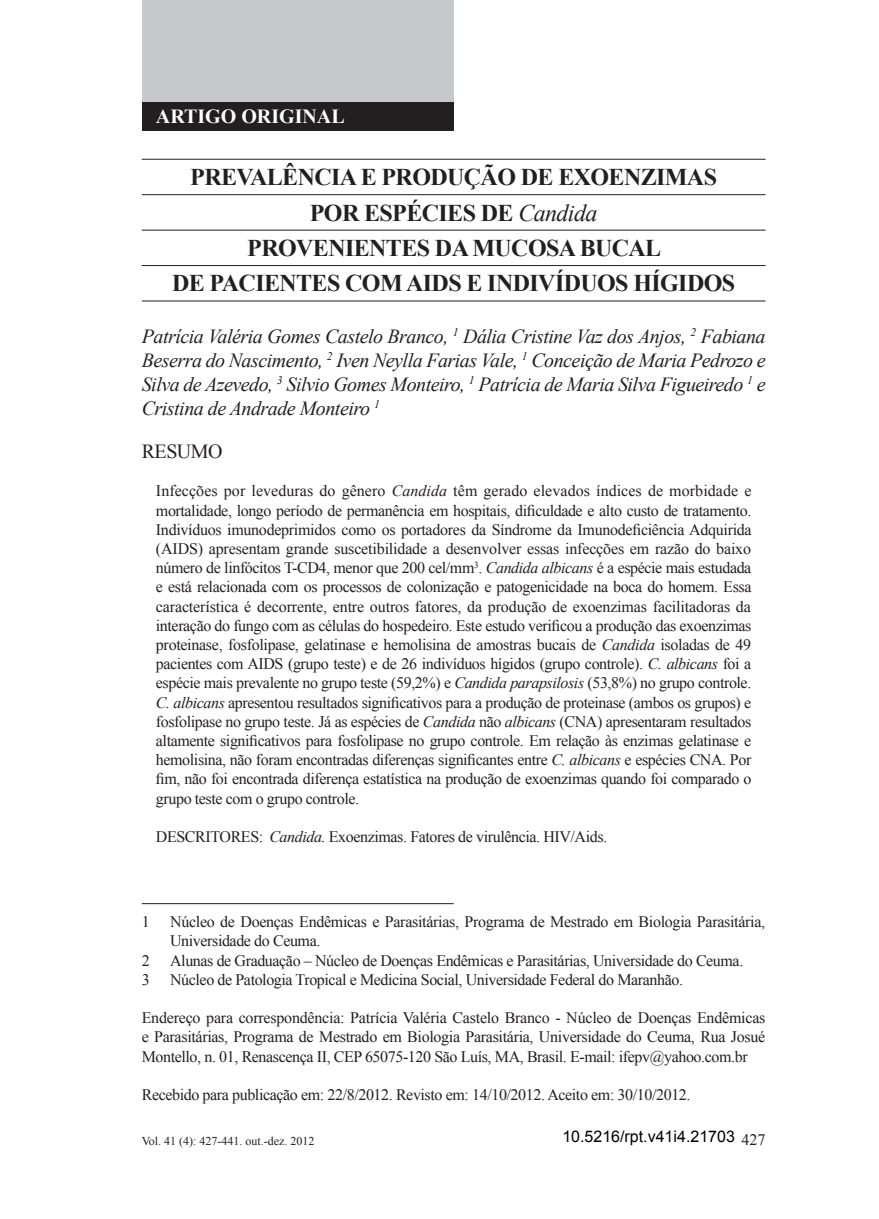
<style>
.page{position:relative;width:879px;height:1219px;background:#fff}
.page>*{position:absolute;margin:0;border:0;box-sizing:border-box;transform-origin:0 0}
.t1{font:700 24px "Times New Roman";letter-spacing:-.025em;color:#231f20}
.t2{font:italic 20px/24px "Times New Roman";letter-spacing:-.025em;color:#231f20;text-align:justify}
.t3{font:700 20px "Times New Roman";color:#fff}
.t4{font:20px "Times New Roman";letter-spacing:-.025em;color:#231f20}
.t5{font:16px/19.2px "Times New Roman";letter-spacing:-.025em;color:#231f20;text-align:justify}
.t6{font:16px "Arial";color:#000}
.t7{font:12px "Times New Roman";color:#231f20}
.s1{font-weight:400;font-style:italic}
.s2{font-style:italic}
</style>
<div class="page">
<div style="left:142px;top:0;width:312px;height:102px;background:#c7c8ca"></div>
<div style="left:142px;top:102px;width:312px;height:28px;background:#231f20"></div>
<hr style="left:142px;top:159px;width:623px;height:1px;background:#231f20">
<hr style="left:142px;top:194px;width:623px;height:1px;background:#231f20">
<hr style="left:142px;top:230px;width:623px;height:1px;background:#231f20">
<hr style="left:142px;top:265px;width:623px;height:1px;background:#231f20">
<hr style="left:142px;top:300px;width:623px;height:1px;background:#231f20">
<hr style="left:142px;top:903px;width:312px;height:1px;background:#231f20">
<p class="t3" style="left:156px;top:102px;width:190px">ARTIGO ORIGINAL</p>
<h1 class="t1" style="left:190px;top:160px;width:528px">PREVALÊNCIA E PRODUÇÃO DE EXOENZIMAS</h1>
<h1 class="t1" style="left:310px;top:196px;width:289px">POR ESPÉCIES DE <span class="s1">Candida</span></h1>
<h1 class="t1" style="left:247px;top:231px;width:398px">PROVENIENTES DA MUCOSA BUCAL</h1>
<h1 class="t1" style="left:172px;top:267px;width:565px">DE PACIENTES COM AIDS E INDIVÍDUOS HÍGIDOS</h1>
<p class="t2" style="left:142px;top:324px;width:625px">Patrícia Valéria Gomes Castelo Branco, <sup>1</sup> Dália Cristine Vaz dos Anjos, <sup>2</sup> Fabiana Beserra do Nascimento, <sup>2</sup> Iven Neylla Farias Vale, <sup>1</sup> Conceição de Maria Pedrozo e Silva de Azevedo, <sup>3</sup> Silvio Gomes Monteiro, <sup>1</sup> Patrícia de Maria Silva Figueiredo <sup>1</sup> e Cristina de Andrade Monteiro <sup>1</sup></p>
<p class="t4" style="left:142px;top:438px;width:82px">RESUMO</p>
<p class="t5" style="left:156px;top:481px;width:597px">Infecções por leveduras do gênero <span class="s2">Candida</span> têm gerado elevados índices de morbidade e mortalidade, longo período de permanência em hospitais, dificuldade e alto custo de tratamento.<br>Indivíduos imunodeprimidos como os portadores da Síndrome da Imunodeficiência Adquirida (Aids ) apresentam grande suscetibilidade a desenvolver essas infecções em razão do baixo número de linfócitos T-CD4, menor que 200 cel/mm<sup>3</sup>. <span class="s2">Candida albicans</span> é a espécie mais estudada e está relacionada com os processos de colonização e patogenicidade na boca do homem. Essa característica é decorrente, entre outros fatores, da produção de exoenzimas facilitadoras da interação do fungo com as células do hospedeiro. Este estudo verificou a produção das exoenzimas proteinase, fosfolipase, gelatinase e hemolisina de amostras bucais de <span class="s2">Candida</span> isoladas de 49 pacientes com Aids (grupo teste) e de 26 indivíduos hígidos (grupo controle). <span class="s2">C. albicans</span> foi a espécie mais prevalente no grupo teste (59,2%) e <span class="s2">Candida parapsilosis</span> (53,8%) no grupo controle.<br><span class="s2">C. albicans</span> apresentou resultados significativos para a produção de proteinase (ambos os grupos) e fosfolipase no grupo teste. Já as espécies de <span class="s2">Candida</span> não <span class="s2">albicans</span> (CNA) apresentaram resultados altamente significativos para fosfolipase no grupo controle. Em relação às enzimas gelatinase e hemolisina, não foram encontradas diferenças significantes entre <span class="s2">C. albicans</span> e espécies CNA. Por fim, não foi encontrada diferença estatística na produção de exoenzimas quando foi comparado o grupo teste com o grupo controle.</p>
<p class="t5" style="left:156px;top:827px;width:453px">DESCRITORES: <span class="s2">Candida.</span> Exoenzimas. Fatores de virulência. HIV/Aids.</p>
<p class="t5" style="left:142px;top:912px;width:9px">1</p>
<p class="t5" style="left:170px;top:912px;width:596px">Núcleo de Doenças Endêmicas e Parasitárias, Programa de Mestrado em Biologia Parasitária,<br>Universidade do Ceuma.</p>
<p class="t5" style="left:142px;top:950px;width:9px">2</p>
<p class="t5" style="left:170px;top:950px;width:575px">Alunas de Graduação – Núcleo de Doenças Endêmicas e Parasitárias, Universidade do Ceuma.</p>
<p class="t5" style="left:142px;top:969px;width:9px">3</p>
<p class="t5" style="left:170px;top:969px;width:514px">Núcleo de Patologia Tropical e Medicina Social, Universidade Federal do Maranhão.</p>
<p class="t5" style="left:142px;top:1008px;width:625px">Endereço para correspondência: Patrícia Valéria Castelo Branco - Núcleo de Doenças Endêmicas e Parasitárias, Programa de Mestrado em Biologia Parasitária, Universidade do Ceuma, Rua Josué Montello, n. 01, Renascença II, CEP 65075-120 São Luís, MA, Brasil. E-mail: ifepv@yahoo.com.br</p>
<p class="t5" style="left:142px;top:1085px;width:550px">Recebido para publicação em: 22/8/2012. Revisto em: 14/10/2012. Aceito em: 30/10/2012.</p>
<p class="t6" style="left:562px;top:1126px;width:174px">10.5216/rpt.v41i4.21703</p>
<p class="t7" style="left:142px;top:1133px;width:174px">Vol. 41 (4): 427-441. out.-dez. 2012</p>
<p class="t5" style="left:741px;top:1130px;width:25px">427</p>
</div>
